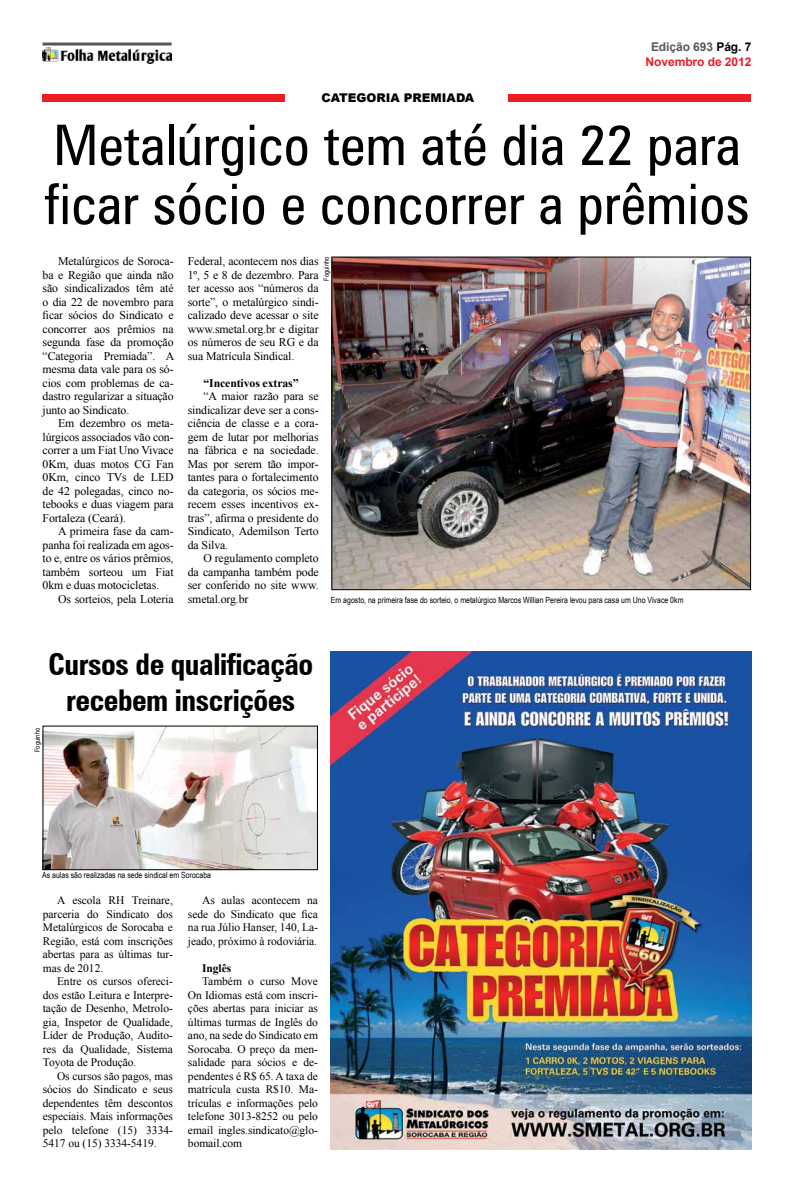
<style>
.page{position:relative;width:794px;height:1191px;background:#fff}
.page>*{position:absolute;margin:0;border:0;box-sizing:border-box;transform-origin:0 0}
.t1{font:condensed 56px/59px "Zurich BT";letter-spacing:.005em;color:#000}
.t2{font:700 condensed 30px/36px "Zurich BT";letter-spacing:-.015em;color:#000;text-align:center}
.t3{font:700 12px/14.4px "Arial";letter-spacing:-.005em;color:#ed1c24;text-align:center}
.t4{font:900 12px "Arial";color:#000}
.t5{font:11.8px/13.5px "Times New Roman";letter-spacing:-.01em;color:#000;text-align:justify}
.t6{font:700 11.8px "Times New Roman";letter-spacing:-.01em;color:#000}
.t7{font:11.5px/13.5px "Times New Roman";letter-spacing:-.005em;color:#000;text-align:justify}
.t8{font:700 11.5px "Times New Roman";letter-spacing:-.005em;color:#000}
.t9{font:8.5px "Arial Narrow";color:#000}
.t10{font:7px "Arial Narrow";color:#000}
.s1{color:#58595b}
.s2{color:#000}
</style>
<div class="page">
<hr style="left:43px;top:43px;width:129px;height:3px;background:#58595b">
<img style="left:43px;top:48px;width:129px;height:15px">
<div style="left:43px;top:94px;width:242px;height:7px;background:#ed1d24"></div>
<div style="left:508px;top:94px;width:242px;height:7px;background:#ed1d24"></div>
<img style="left:45px;top:728px;width:270px;height:140px">
<div style="left:43px;top:726px;width:274px;height:144px;border:1px solid #000"></div>
<img style="left:334px;top:259px;width:414px;height:329px">
<div style="left:332px;top:257px;width:418px;height:333px;border:1px solid #000"></div>
<img style="left:331px;top:652px;width:420px;height:497px">
<p class="t3" style="left:645px;top:40px;width:107px"><span class="s1">Edição 693</span> <span class="s2">Pág. 7<br></span>Novembro de 2012</p>
<p class="t4" style="left:321px;top:89px;width:154px">CATEGORIA PREMIADA</p>
<h1 class="t1" style="left:45px;top:115px;width:706px">Metalúrgico tem até dia 22 para ficar sócio e concorrer a prêmios</h1>
<p class="t5" style="left:43px;top:254px;width:133px;text-indent:16px">Metalúrgicos de Soroca&shy;ba e Região que ainda não são sindicalizados têm até o dia 22 de novembro para ficar sócios do Sindicato e concorrer aos prêmios na segunda fase da promoção “Categoria Premiada”. A mesma data vale para os só&shy;cios com problemas de ca&shy;dastro regularizar a situação junto ao Sindicato.</p>
<p class="t5" style="left:43px;top:416px;width:133px;text-indent:16px">Em dezembro os meta&shy;lúrgicos associados vão con&shy;correr a um Fiat Uno Vivace 0Km, duas motos CG Fan 0Km, cinco TVs de LED de 42 polegadas, cinco no&shy;tebooks e duas viagem para Fortaleza (Ceará).</p>
<p class="t5" style="left:43px;top:524px;width:133px;text-indent:16px">A primeira fase da cam&shy;panha foi realizada em agos&shy;to e, entre os vários prêmios, também sorteou um Fiat 0km e duas motocicletas.</p>
<p class="t5" style="left:58px;top:592px;width:117px">Os sorteios, pela Loteria</p>
<p class="t5" style="left:188px;top:254px;width:132px">Federal, acontecem nos dias 1º, 5 e 8 de dezembro. Para ter acesso aos “números da sorte”, o metalúrgico sindi&shy;calizado deve acessar o site www.smetal.org.br e digitar os números de seu RG e da sua Matrícula Sindical.</p>
<p class="t6" style="left:203px;top:374px;width:97px">“Incentivos extras”</p>
<p class="t5" style="left:188px;top:389px;width:132px;text-indent:16px">“A maior razão para se sindicalizar deve ser a cons&shy;ciência de classe e a cora&shy;gem de lutar por melhorias na fábrica e na sociedade.<br>Mas por serem tão impor&shy;tantes para o fortalecimento da categoria, os sócios me&shy;recem esses incentivos ex&shy;tras”, afirma o presidente do Sindicato, Ademilson Terto da Silva.</p>
<p class="t5" style="left:188px;top:551px;width:132px;text-indent:16px">O regulamento completo da campanha também pode ser conferido no site www. smetal.org.br</p>
<p class="t10" style="left:321px;top:281px;width:25px;rotate:-90deg">Foguinho</p>
<p class="t9" style="left:331px;top:593px;width:354px">Em agosto, na primeira fase do sorteio, o metalúrgico Marcos Willian Pereira levou para casa um Uno Vivace 0km</p>
<p class="t10" style="left:32px;top:752px;width:25px;rotate:-90deg">Foguinho</p>
<h2 class="t2" style="left:48px;top:646px;width:267px">Cursos de qualificação recebem inscrições</h2>
<p class="t9" style="left:42px;top:869px;width:170px">As aulas são realizadas na sede sindical em Sorocaba</p>
<p class="t7" style="left:43px;top:893px;width:132px;text-indent:14px">A escola RH Treinare, parceria do Sindicato dos Metalúrgicos de Sorocaba e Região, está com inscrições abertas para as últimas tur&shy;mas de 2012.</p>
<p class="t7" style="left:43px;top:974px;width:132px;text-indent:14px">Entre os cursos ofereci&shy;dos estão Leitura e Interpre&shy;tação de Desenho, Metrolo&shy;gia, Inspetor de Qualidade, Líder de Produção, Audito&shy;res da Qualidade, Sistema Toyota de Produção.</p>
<p class="t7" style="left:43px;top:1068px;width:132px;text-indent:14px">Os cursos são pagos, mas sócios do Sindicato e seus dependentes têm descontos especiais. Mais informações pelo telefone (15) 3334- 5417 ou (15) 3334-5419.</p>
<p class="t7" style="left:188px;top:893px;width:131px;text-indent:14px">As aulas acontecem na sede do Sindicato que fica na rua Júlio Hanser, 140, La&shy;jeado, próximo à rodoviária.</p>
<p class="t8" style="left:202px;top:959px;width:31px">Inglês</p>
<p class="t7" style="left:188px;top:974px;width:131px;text-indent:14px">Também o curso Move On Idiomas está com inscri&shy;ções abertas para iniciar as últimas turmas de Inglês do ano, na sede do Sindicato em Sorocaba. O preço da men&shy;salidade para sócios e de&shy;pendentes é R$ 65. A taxa de matrícula custa R$10. Ma&shy;trículas e informações pelo telefone 3013-8252 ou pelo email ingles.sindicato@glo&shy;bomail.com</p>
</div>
